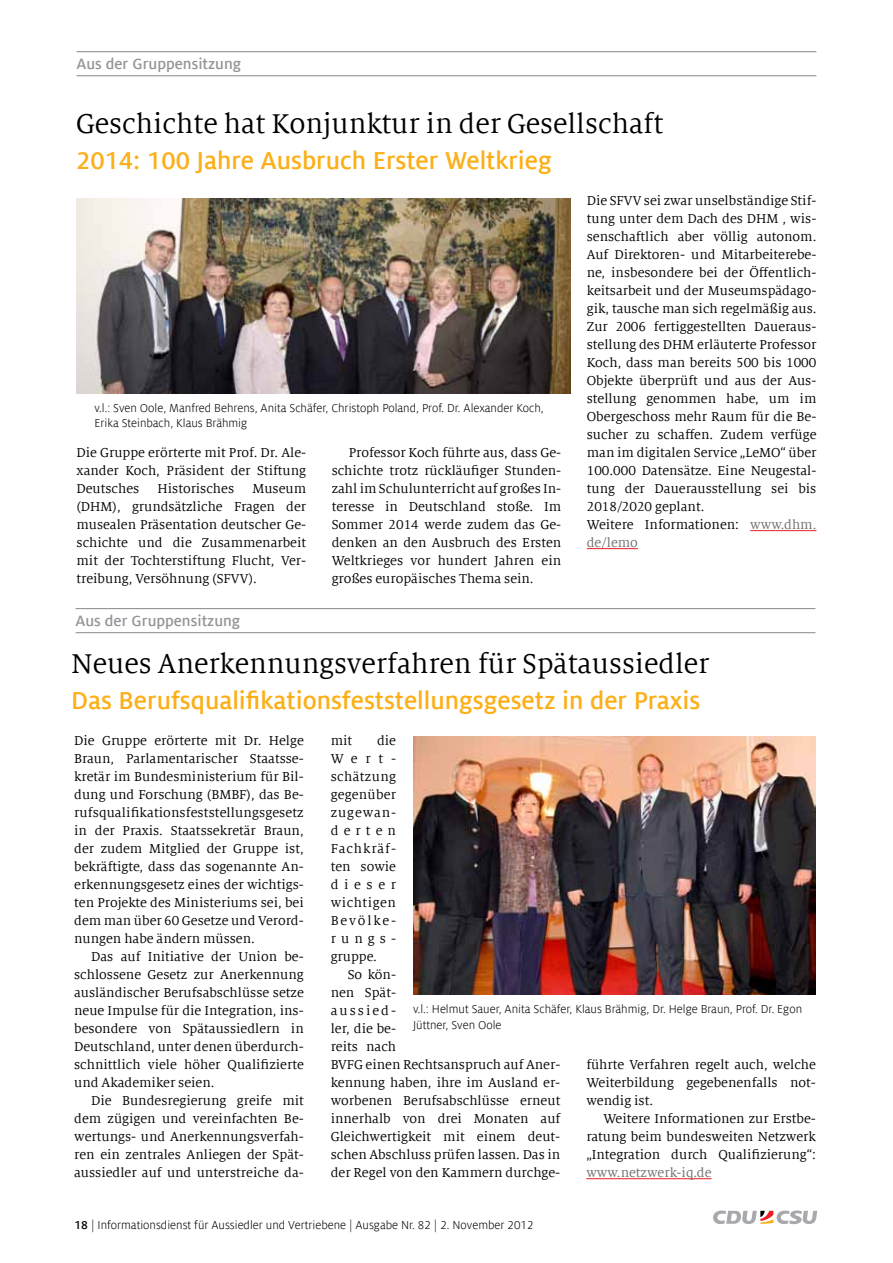
<style>
.page{position:relative;width:893px;height:1263px;background:#fff}
.page>*{position:absolute;margin:0;border:0;box-sizing:border-box;transform-origin:0 0}
.t1{font:30px "Milo Serif Offc";color:#000}
.t2{font:700 27px "Milo Sans Offc";color:#fcaf17}
.t3{font:700 16.5px "Milo Sans Offc";color:#939598}
.t4{font:14.25px/18px "Milo Serif Offc";color:#000;text-align:justify}
.t5{font:14.25px "Milo Serif Offc";color:#6d6c6f}
.t6{font:12.75px/15.3px "Milo Sans Offc";color:#000}
.s1{color:#6d6c6f}
.s2{font-weight:700}
</style>
<div class="page">
<hr style="left:77px;top:51px;width:739px;height:1px;background:#939598">
<hr style="left:77px;top:75px;width:739px;height:1px;background:#939598">
<svg style="left:713px;top:1210px;width:104px;height:14px"></svg>
<hr style="left:750px;top:530px;width:66px;height:1px;background:#ed1d24">
<hr style="left:587px;top:548px;width:51px;height:1px;background:#ed1d24">
<img style="left:77px;top:199px;width:493px;height:195px">
<hr style="left:586px;top:1178px;width:126px;height:1px;background:#ed1d24">
<img style="left:413px;top:736px;width:403px;height:259px">
<hr style="left:76px;top:608px;width:739px;height:1px;background:#939598">
<hr style="left:76px;top:632px;width:739px;height:1px;background:#939598">
<p class="t3" style="left:77px;top:55px;width:166px">Aus der Gruppensitzung</p>
<h1 class="t1" style="left:76px;top:108px;width:589px">Geschichte hat Konjunktur in der Gesellschaft</h1>
<h2 class="t2" style="left:76px;top:146px;width:477px">2014: 100 Jahre Ausbruch Erster Weltkrieg</h2>
<p class="t6" style="left:94px;top:400px;width:451px">v.l.: Sven Oole, Manfred Behrens, Anita Schäfer, Christoph Poland, Prof. Dr. Alexander Koch,<br>Erika Steinbach, Klaus Brähmig</p>
<p class="t4" style="left:77px;top:444px;width:231px">Die Gruppe erörterte mit Prof. Dr. Ale&shy;xander Koch, Präsident der Stiftung Deutsches</p>
<p class="t4" style="left:158px;top:480px;width:78px">Historisches</p>
<p class="t4" style="left:77px;top:480px;width:231px;text-indent:176px">Museum (DHM), grundsätzliche Fragen der musealen Präsentation deutscher Ge&shy;schichte und die Zusammenarbeit mit der Tochterstiftung Flucht, Ver&shy;treibung, Versöhnung (SFVV).</p>
<p class="t3" style="left:76px;top:611px;width:166px">Aus der Gruppensitzung</p>
<p class="t4" style="left:332px;top:444px;width:231px;text-indent:17px">Professor Koch führte aus, dass Ge&shy;schichte trotz rückläufiger Stunden&shy;zahl im Schulunterricht auf großes In&shy;teresse in Deutschland stoße. Im Sommer 2014 werde zudem das Ge&shy;denken an den Ausbruch des Ersten Weltkrieges vor hundert Jahren ein großes europäisches Thema sein.</p>
<p class="t4" style="left:587px;top:192px;width:231px;text-align:left">Die SFVV sei zwar unselbständige Stif&shy;tung unter dem Dach des DHM , wis&shy;senschaftlich aber völlig autonom.<br>Auf Direktoren- und Mitarbeiterebe&shy;ne, insbesondere bei der Öffentlich&shy;keitsarbeit und der Museumspädago&shy;gik, tausche man sich regelmäßig aus.<br>Zur 2006 fertiggestellten Daueraus&shy;stellung des DHM erläuterte Professor Koch, dass man bereits 500 bis 1000<br>Objekte überprüft und aus der Aus&shy;stellung genommen habe, um im Obergeschoss mehr Raum für die Be&shy;sucher zu schaffen. Zudem verfüge man im digitalen Service „LeMO“ über 100.000 Datensätze. Eine Neugestal&shy;tung der Dauerausstellung sei bis 2018/2020 geplant.<br>Weitere Informationen: <span class="s1">www.dhm. de/lemo</span></p>
<h1 class="t1" style="left:71px;top:648px;width:640px">Neues Anerkennungsverfahren für Spätaussiedler</h1>
<h2 class="t2" style="left:71px;top:686px;width:631px">Das Berufsqualifikationsfeststellungsgesetz in der Praxis</h2>
<p class="t4" style="left:74px;top:732px;width:231px">Die Gruppe erörterte mit Dr. Helge Braun, Parlamentarischer Staatsse&shy;kretär im Bundesministerium für Bil&shy;dung und Forschung (BMBF), das Be&shy;rufsqualifikationsfeststellungsgesetz in der Praxis. Staatssekretär Braun, der zudem Mitglied der Gruppe ist, bekräftigte, dass das sogenannte An&shy;erkennungsgesetz eines der wichtigs&shy;ten Projekte des Ministeriums sei, bei dem man über 60 Gesetze und Verord&shy;nungen habe ändern müssen.</p>
<p class="t4" style="left:74px;top:948px;width:231px;text-indent:17px">Das auf Initiative der Union be&shy;schlossene Gesetz zur Anerkennung ausländischer Berufsabschlüsse setze neue Impulse für die Integration, ins&shy;besondere von Spätaussiedlern in Deutschland, unter denen überdurch&shy;schnittlich viele höher Qualifizierte und Akademiker seien.</p>
<p class="t4" style="left:74px;top:1092px;width:231px;text-indent:17px">Die Bundesregierung greife mit dem zügigen und vereinfachten Be&shy;wertungs- und Anerkennungsverfah&shy;ren ein zentrales Anliegen der Spät&shy;aussiedler auf und unterstreiche da-</p>
<p class="t4" style="left:331px;top:732px;width:67px;text-indent:46px">die Wert&shy;schätzung gegenüber zugewan&shy;derten Fachkräf&shy;ten sowie dieser wichtigen Bevölke&shy;rungs&shy;gruppe.</p>
<p class="t4" style="left:331px;top:966px;width:231px;text-align:left;text-indent:17px">So kön-<br>nen Spät-<br>aussied-<br>ler, die be-<br>reits nach<br>BVFG einen Rechtsanspruch auf Aner&shy;kennung haben, ihre im Ausland er&shy;worbenen Berufsabschlüsse erneut innerhalb von drei Monaten auf<br>Gleichwertigkeit mit einem deut&shy;schen Abschluss prüfen lassen. Das in der Regel von den Kammern durchge-</p>
<p class="t4" style="left:331px;top:732px;width:23px">mit</p>
<p class="t6" style="left:413px;top:1002px;width:390px">v.l.: Helmut Sauer, Anita Schäfer, Klaus Brähmig, Dr. Helge Braun, Prof. Dr. Egon<br>Jüttner, Sven Oole</p>
<p class="t4" style="left:586px;top:1056px;width:231px">führte Verfahren regelt auch, welche Weiterbildung gegebenenfalls not&shy;wendig ist.</p>
<p class="t4" style="left:586px;top:1110px;width:231px;text-indent:17px">Weitere Informationen zur Erstbe&shy;ratung beim bundesweiten Netzwerk „Integration durch Qualifizierung“:</p>
<p class="t5" style="left:586px;top:1165px;width:127px">www.netzwerk-iq.de</p>
<p class="t6" style="left:75px;top:1218px;width:461px"><span class="s2">18</span> | Informationsdienst für Aussiedler und Vertriebene | Ausgabe Nr. 82 | 2. November 2012</p>
</div>
